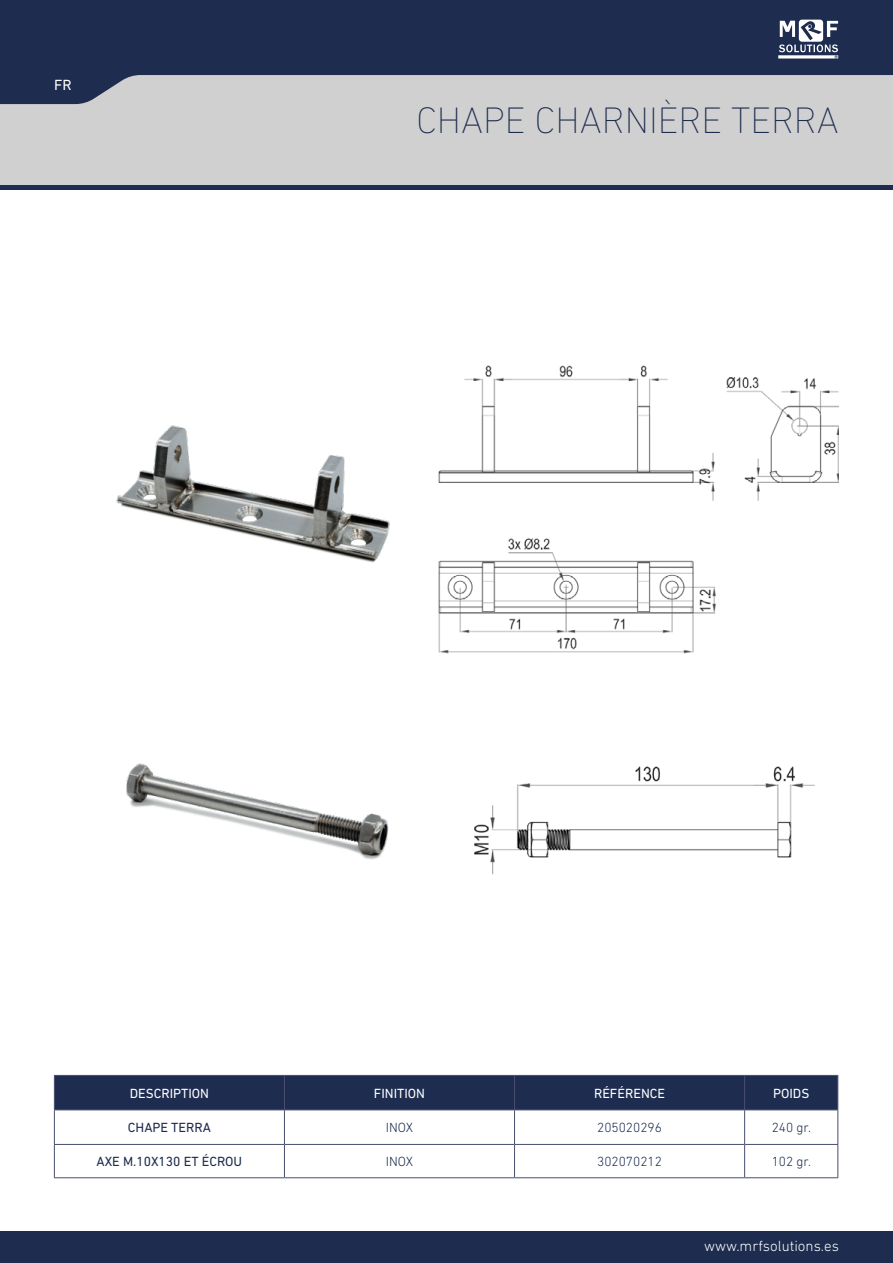
<style>
.page{position:relative;width:893px;height:1263px;background:#fff}
.page>*{position:absolute;margin:0;border:0;box-sizing:border-box;transform-origin:0 0}
.t1{font:200 37.5px "DIN Next LT Pro";color:#1d2c4f}
.t2{font:300 15px "DIN Next LT Pro";color:#fff}
.t3{font:15px "DIN Next LT Pro";color:#fff}
.t4{font:300 13.5px "DIN Next LT Pro";color:#1d2c4f}
.t5{font:13.5px "DIN Next LT Pro";color:#fff}
.t6{font:13.5px "DIN Next LT Pro";color:#1d2c4f}
</style>
<div class="page">
<img style="left:116px;top:425px;width:274px;height:138px">
<img style="left:126px;top:763px;width:263px;height:96px">
<img style="left:438px;top:365px;width:400px;height:289px">
<img style="left:474px;top:766px;width:341px;height:109px">
<div style="left:0;top:68px;width:893px;height:118px;background:#d0d0d0"></div>
<svg style="left:0;top:0;width:893px;height:104px;fill:#1d2c4f"></svg>
<hr style="left:0;top:186px;width:893px;height:4px;background:#1d2c4f">
<div style="left:0;top:1231px;width:893px;height:32px;background:#1d2c4f"></div>
<svg style="left:778px;top:20px;width:60px;height:39px"></svg>
<div style="left:55px;top:1076px;width:782px;height:33px;background:#1d2c4f"></div>
<hr style="left:54px;top:1075px;width:230px;height:1px;background:#4a4e6f">
<hr style="left:54px;top:1076px;width:1px;height:33px;background:#4a4e6f">
<hr style="left:284px;top:1075px;width:231px;height:1px;background:#4a4e6f">
<hr style="left:284px;top:1076px;width:1px;height:33px;background:#4a4e6f">
<hr style="left:515px;top:1075px;width:230px;height:1px;background:#4a4e6f">
<hr style="left:514px;top:1076px;width:1px;height:33px;background:#4a4e6f">
<hr style="left:745px;top:1075px;width:93px;height:1px;background:#4a4e6f">
<hr style="left:744px;top:1076px;width:1px;height:33px;background:#4a4e6f">
<hr style="left:837px;top:1076px;width:1px;height:33px;background:#4a4e6f">
<hr style="left:54px;top:1109px;width:230px;height:1px;background:#4a4e6f">
<hr style="left:54px;top:1110px;width:1px;height:34px;background:#4a4e6f">
<hr style="left:284px;top:1109px;width:231px;height:1px;background:#4a4e6f">
<hr style="left:284px;top:1110px;width:1px;height:34px;background:#4a4e6f">
<hr style="left:515px;top:1109px;width:230px;height:1px;background:#4a4e6f">
<hr style="left:514px;top:1110px;width:1px;height:34px;background:#4a4e6f">
<hr style="left:745px;top:1109px;width:93px;height:1px;background:#4a4e6f">
<hr style="left:744px;top:1110px;width:1px;height:34px;background:#4a4e6f">
<hr style="left:837px;top:1110px;width:1px;height:34px;background:#4a4e6f">
<hr style="left:54px;top:1144px;width:230px;height:1px;background:#4a4e6f">
<hr style="left:54px;top:1145px;width:1px;height:32px;background:#4a4e6f">
<hr style="left:284px;top:1144px;width:231px;height:1px;background:#4a4e6f">
<hr style="left:284px;top:1145px;width:1px;height:32px;background:#4a4e6f">
<hr style="left:515px;top:1144px;width:230px;height:1px;background:#4a4e6f">
<hr style="left:514px;top:1145px;width:1px;height:32px;background:#4a4e6f">
<hr style="left:745px;top:1144px;width:93px;height:1px;background:#4a4e6f">
<hr style="left:744px;top:1145px;width:1px;height:32px;background:#4a4e6f">
<hr style="left:837px;top:1145px;width:1px;height:32px;background:#4a4e6f">
<hr style="left:54px;top:1177px;width:230px;height:1px;background:#4a4e6f">
<hr style="left:284px;top:1177px;width:231px;height:1px;background:#4a4e6f">
<hr style="left:515px;top:1177px;width:230px;height:1px;background:#4a4e6f">
<hr style="left:745px;top:1177px;width:93px;height:1px;background:#4a4e6f">
<p class="t3" style="left:54px;top:76px;width:19px">FR</p>
<h1 class="t1" style="left:416px;top:99px;width:424px">CHAPE CHARNIÈRE TERRA</h1>
<p class="t5" style="left:130px;top:1085px;width:81px">DESCRIPTION</p>
<p class="t5" style="left:374px;top:1085px;width:53px">FINITION</p>
<p class="t5" style="left:594px;top:1085px;width:73px">RÉFÉRENCE</p>
<p class="t5" style="left:773px;top:1085px;width:38px">POIDS</p>
<p class="t6" style="left:128px;top:1120px;width:85px">CHAPE TERRA</p>
<p class="t4" style="left:386px;top:1120px;width:29px">INOX</p>
<p class="t4" style="left:597px;top:1120px;width:66px">205020296</p>
<p class="t4" style="left:772px;top:1120px;width:41px">240 gr.</p>
<p class="t6" style="left:96px;top:1154px;width:147px">AXE M.10X130 ET ÉCROU</p>
<p class="t4" style="left:386px;top:1154px;width:29px">INOX</p>
<p class="t4" style="left:597px;top:1154px;width:66px">302070212</p>
<p class="t4" style="left:772px;top:1154px;width:41px">102 gr.</p>
<p class="t2" style="left:704px;top:1237px;width:136px">www.mrfsolutions.es</p>
</div>
